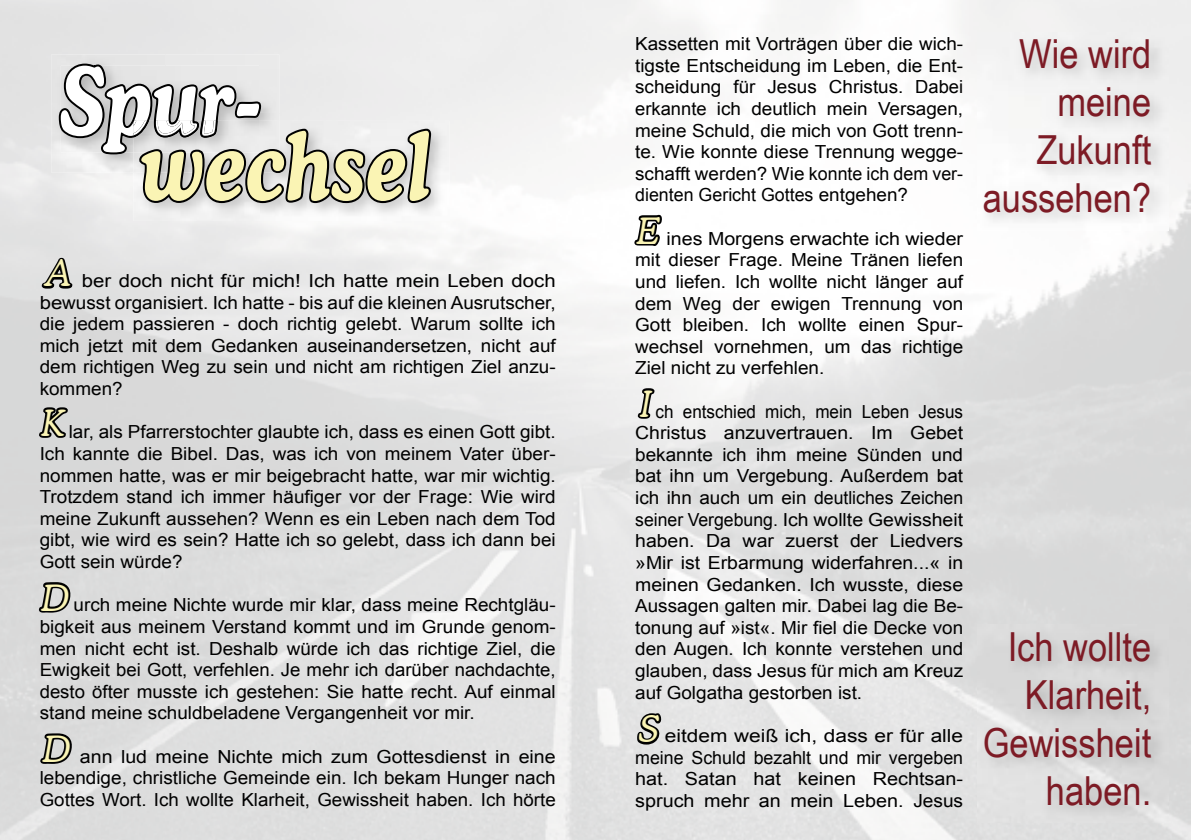
<style>
.page{position:relative;width:1191px;height:840px;background:#fff}
.page>*{position:absolute;margin:0;border:0;box-sizing:border-box;transform-origin:0 0}
.t1{font:italic 700 92.8px "Cooper BT";color:#faf4b4;scale:.82 1}
.t2{font:italic 700 92.8px "Cooper BT";color:#fff;scale:.82 1}
.t3{font:40px/48px "Arial Narrow";color:#7d1b25;text-align:right;scale:1.05 1}
.t4{font:italic 300 36px "Cooper BT";color:#faf4b4}
.t5{font:18px/21.6px "Arial";color:#000;text-align:justify;scale:1.05 1}
.t6{font:18px/21.6px "Arial";color:#000;text-align:justify;scale:.95 1}
.t7{font:18px/21.6px "Arial";color:#000;text-align:justify;scale:1.09 1}
.t8{font:18px/21.6px "Arial";color:#000;text-align:justify;scale:1.13 1}
.t9{font:18px/21.6px "Arial";color:#000;text-align:justify;scale:1.16 1}
</style>
<div class="page">
<svg style="left:39px;top:30px;width:395px;height:288px;background:#cfcfcf"></svg>
<svg style="left:37px;top:404px;width:33px;height:62px;background:#a0a1a1"></svg>
<svg style="left:36px;top:579px;width:37px;height:36px"></svg>
<svg style="left:38px;top:730px;width:37px;height:36px"></svg>
<svg style="left:634px;top:214px;width:28px;height:32px"></svg>
<svg style="left:635px;top:385px;width:22px;height:36px"></svg>
<svg style="left:634px;top:710px;width:30px;height:37px"></svg>
<h1 class="t2" style="left:60px;top:44px;width:250px">Spur-</h1>
<h1 class="t1" style="left:141px;top:109px;width:354px">wechsel</h1>
<h3 class="t4" style="left:44px;top:251px;width:35px">A</h3>
<p class="t8" style="left:40px;top:270px;width:458px;text-indent:42px">ber doch nicht für mich! Ich hatte mein Leben doch bewusst organisiert. Ich hatte - bis auf die kleinen Ausrutscher, die jedem passieren - doch richtig gelebt. Warum sollte ich mich jetzt mit dem Gedanken auseinandersetzen, nicht auf dem richtigen Weg zu sein und nicht am richtigen Ziel anzu&shy;kommen?</p>
<p class="t5" style="left:40px;top:421px;width:493px;text-indent:29px">lar, als Pfarrerstochter glaubte ich, dass es einen Gott gibt.<br>Ich kannte die Bibel. Das, was ich von meinem Vater über&shy;nommen hatte, was er mir beigebracht hatte, war mir wichtig.<br>Trotzdem stand ich immer häufiger vor der Frage: Wie wird meine Zukunft aussehen? Wenn es ein Leben nach dem Tod gibt, wie wird es sein? Hatte ich so gelebt, dass ich dann bei Gott sein würde?</p>
<p class="t5" style="left:40px;top:594px;width:493px;text-indent:34px">urch meine Nichte wurde mir klar, dass meine Rechtgläu&shy;bigkeit aus meinem Verstand kommt und im Grunde genom&shy;men nicht echt ist. Deshalb würde ich das richtige Ziel, die Ewigkeit bei Gott, verfehlen. Je mehr ich darüber nachdachte, desto öfter musste ich gestehen: Sie hatte recht. Auf einmal stand meine schuldbeladene Vergangenheit vor mir.</p>
<p class="t7" style="left:40px;top:745px;width:475px;text-indent:40px">ann lud meine Nichte mich zum Gottesdienst in eine lebendige, christliche Gemeinde ein. Ich bekam Hunger nach Gottes Wort. Ich wollte Klarheit, Gewissheit haben. Ich hörte</p>
<h3 class="t4" style="left:40px;top:401px;width:32px">K</h3>
<h3 class="t4" style="left:40px;top:575px;width:36px">D</h3>
<h3 class="t4" style="left:41px;top:726px;width:36px">D</h3>
<p class="t5" style="left:635px;top:33px;width:314px">Kassetten mit Vorträgen über die wich&shy;tigste Entscheidung im Leben, die Ent&shy;scheidung für Jesus Christus. Dabei erkannte ich deutlich mein Versagen, meine Schuld, die mich von Gott trenn&shy;te. Wie konnte diese Trennung wegge&shy;schafft werden? Wie konnte ich dem ver&shy;dienten Gericht Gottes entgehen?</p>
<p class="t7" style="left:635px;top:227px;width:302px;text-indent:31px">ines Morgens erwachte ich wieder mit dieser Frage. Meine Tränen liefen und liefen. Ich wollte nicht länger auf dem Weg der ewigen Trennung von Gott bleiben. Ich wollte einen Spur&shy;wechsel vornehmen, um das richtige Ziel nicht zu verfehlen.</p>
<p class="t6" style="left:635px;top:400px;width:347px;text-indent:20px">ch entschied mich, mein Leben Jesus Christus anzuvertrauen. Im Gebet bekannte ich ihm meine Sünden und bat ihn um Vergebung. Außerdem bat ich ihn auch um ein deutliches Zeichen seiner Vergebung. Ich wollte Gewissheit haben. Da war zuerst der Liedvers »Mir ist Erbarmung widerfahren...« in meinen Gedanken. Ich wusste, diese Aussagen galten mir. Dabei lag die Be&shy;tonung auf »ist«. Mir fiel die Decke von den Augen. Ich konnte verstehen und glauben, dass Jesus für mich am Kreuz auf Golgatha gestorben ist.</p>
<p class="t9" style="left:635px;top:724px;width:284px;text-indent:30px">eitdem weiß ich, dass er für alle meine Schuld bezahlt und mir vergeben hat. Satan hat keinen Rechtsan&shy;spruch mehr an mein Leben. Jesus</p>
<h3 class="t4" style="left:635px;top:209px;width:31px">E</h3>
<h3 class="t4" style="left:638px;top:381px;width:20px">I</h3>
<h3 class="t4" style="left:636px;top:706px;width:30px">S</h3>
<h2 class="t3" style="left:982px;top:29px;width:162px">Wie wird meine<br>Zukunft aussehen?</h2>
<h2 class="t3" style="left:982px;top:620px;width:162px">Ich wollte<br>Klarheit,<br>Gewissheit haben.</h2>
</div>
